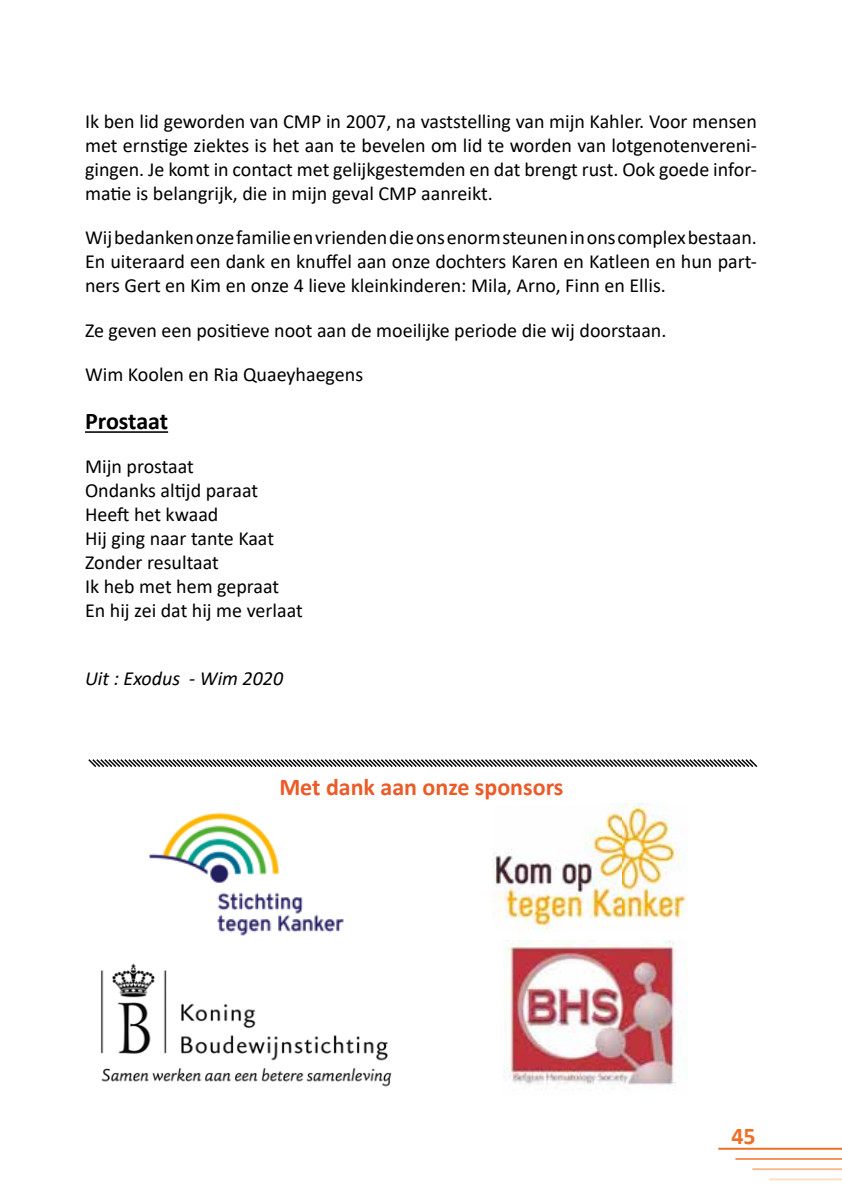
<style>
.page{position:relative;width:842px;height:1191px;background:#fff}
.page>*{position:absolute;margin:0;border:0;box-sizing:border-box;transform-origin:0 0}
.t1{font:700 24px "Calibri";color:#eb5b27}
.t2{font:700 24px "Calibri";letter-spacing:-.01em;color:#000}
.t3{font:700 24px "Calibri";color:#ee7028}
.t4{font:20px/24px "Calibri";color:#000;text-align:justify}
.t5{font:italic 20px "Calibri";color:#000}
</style>
<div class="page">
<hr style="left:85px;top:431px;width:83px;height:2px;background:#000">
<hr style="left:718px;top:1147px;width:124px;height:2px;background:#ee7028">
<hr style="left:735px;top:1158px;width:107px;height:2px;background:#f4965b">
<hr style="left:752px;top:1168px;width:90px;height:2px;background:#f9bc92">
<hr style="left:769px;top:1178px;width:73px;height:2px;background:#fddec9">
<img style="left:149px;top:812px;width:195px;height:124px">
<img style="left:492px;top:803px;width:195px;height:128px">
<img style="left:100px;top:963px;width:292px;height:124px">
<img style="left:503px;top:941px;width:184px;height:148px">
<svg style="left:88px;top:759px;width:670px;height:8px"></svg>
<p class="t4" style="left:85px;top:109px;width:673px">Ik ben lid geworden van CMP in 2007, na vaststelling van mijn Kahler. Voor mensen met ernstige ziektes is het aan te bevelen om lid te worden van lotgenotenvereni&shy;gingen. Je komt in contact met gelijkgestemden en dat brengt rust. Ook goede infor&shy;matie is belangrijk, die in mijn geval CMP aanreikt.</p>
<p class="t4" style="left:85px;top:225px;width:673px">Wij bedanken onze familie en vrienden die ons enorm steunen in ons complex bestaan.<br>En uiteraard een dank en knuffel aan onze dochters Karen en Katleen en hun part&shy;ners Gert en Kim en onze 4 lieve kleinkinderen: Mila, Arno, Finn en Ellis.</p>
<p class="t4" style="left:85px;top:317px;width:583px">Ze geven een positieve noot aan de moeilijke periode die wij doorstaan.</p>
<p class="t4" style="left:85px;top:361px;width:280px">Wim Koolen en Ria Quaeyhaegens</p>
<p class="t2" style="left:85px;top:404px;width:85px">Prostaat</p>
<p class="t4" style="left:85px;top:454px;width:219px;text-align:left">Mijn prostaat<br>Ondanks altijd paraat<br>Heeft het kwaad<br>Hij ging naar tante Kaat<br>Zonder resultaat<br>Ik heb met hem gepraat<br>En hij zei dat hij me verlaat</p>
<p class="t5" style="left:85px;top:665px;width:200px">Uit : Exodus - Wim 2020</p>
<p class="t1" style="left:279px;top:770px;width:286px">Met dank aan onze sponsors</p>
<p class="t3" style="left:731px;top:1119px;width:26px">45</p>
</div>
